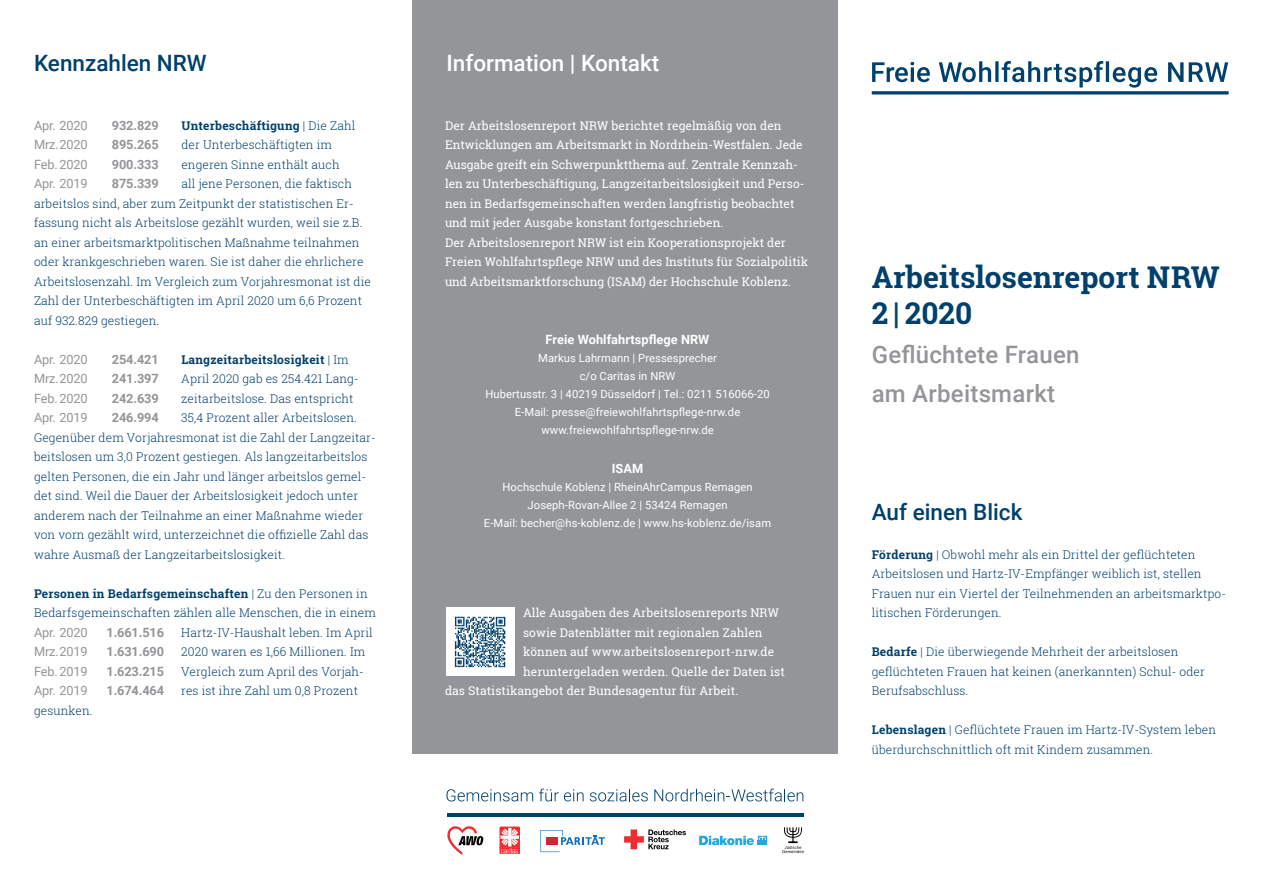
<style>
.page{position:relative;width:1263px;height:893px;background:#fff}
.page>*{position:absolute;margin:0;border:0;box-sizing:border-box;transform-origin:0 0}
.t1{font:700 30px/36px "Roboto Slab";color:#00406c}
.t2{font:500 24px/39px "Roboto";letter-spacing:.01em;color:#939598}
.t3{font:500 22.5px "Roboto";color:#00406c}
.t4{font:500 22.5px "Roboto";color:#fff}
.t5{font:12.75px "Roboto";letter-spacing:-.01em;color:#939598}
.t6{font:700 12.75px "Roboto";letter-spacing:-.01em;color:#939598}
.t7{font:700 12.75px "Roboto";letter-spacing:.005em;color:#fff}
.t8{font:300 12px/19.5px "Roboto Slab";letter-spacing:.005em;color:#00406c}
.t9{font:12px/19.5px "Roboto Slab";color:#fff}
.t10{font:700 12px "Roboto Slab";letter-spacing:.02em;color:#00406c}
.t11{font:11.25px/18px "Roboto";letter-spacing:.005em;color:#fff;text-align:center}
.s1{font-weight:300}
.s2{font-weight:700}
</style>
<div class="page">
<div style="left:412px;top:0;width:426px;height:754px;background:#939598"></div>
<div style="left:446px;top:608px;width:68px;height:68px;background:#fff"></div>
<svg style="left:455px;top:617px;width:50px;height:50px"></svg>
<svg style="left:872px;top:61px;width:357px;height:34px"></svg>
<hr style="left:447px;top:813px;width:356px;height:4px;background:#00406c">
<svg style="left:624px;top:829px;width:62px;height:20px"></svg>
<svg style="left:540px;top:830px;width:65px;height:22px"></svg>
<svg style="left:782px;top:827px;width:22px;height:26px"></svg>
<svg style="left:499px;top:827px;width:21px;height:27px"></svg>
<svg style="left:699px;top:836px;width:68px;height:9px"></svg>
<svg style="left:447px;top:826px;width:36px;height:29px"></svg>
<svg style="left:446px;top:789px;width:87px;height:12px"></svg>
<svg style="left:539px;top:789px;width:44px;height:12px"></svg>
<svg style="left:590px;top:789px;width:58px;height:12px"></svg>
<svg style="left:654px;top:789px;width:149px;height:12px"></svg>
<h3 class="t3" style="left:34px;top:47px;width:174px">Kennzahlen NRW</h3>
<p class="t10" style="left:181px;top:117px;width:175px">Unterbeschäftigung <span class="s1">| Die Zahl</span></p>
<p class="t8" style="left:181px;top:135px;width:152px">der Unterbeschäftigten im</p>
<p class="t8" style="left:181px;top:154px;width:160px">engeren Sinne enthält auch</p>
<p class="t8" style="left:181px;top:174px;width:172px">all jene Personen, die faktisch</p>
<p class="t8" style="left:34px;top:193px;width:321px">arbeitslos sind, aber zum Zeitpunkt der statistischen Er-</p>
<p class="t8" style="left:34px;top:213px;width:330px">fassung nicht als Arbeitslose gezählt wurden, weil sie z.B.</p>
<p class="t8" style="left:34px;top:232px;width:327px">an einer arbeitsmarktpolitischen Maßnahme teilnahmen</p>
<p class="t8" style="left:34px;top:252px;width:331px">oder krankgeschrieben waren. Sie ist daher die ehrlichere</p>
<p class="t8" style="left:34px;top:271px;width:338px">Arbeitslosenzahl. Im Vergleich zum Vorjahresmonat ist die</p>
<p class="t8" style="left:34px;top:291px;width:329px">Zahl der Unterbeschäftigten im April 2020 um 6,6 Prozent</p>
<p class="t8" style="left:34px;top:310px;width:127px">auf 932.829 gestiegen.</p>
<p class="t5" style="left:34px;top:350px;width:55px">Apr. 2020</p>
<p class="t6" style="left:112px;top:350px;width:48px">254.421</p>
<p class="t5" style="left:34px;top:370px;width:55px">Mrz.2020</p>
<p class="t6" style="left:112px;top:370px;width:48px">241.397</p>
<p class="t5" style="left:34px;top:389px;width:55px">Feb.2020</p>
<p class="t6" style="left:112px;top:389px;width:48px">242.639</p>
<p class="t5" style="left:34px;top:409px;width:55px">Apr. 2019</p>
<p class="t6" style="left:112px;top:409px;width:48px">246.994</p>
<p class="t5" style="left:34px;top:116px;width:55px">Apr. 2020</p>
<p class="t6" style="left:112px;top:116px;width:48px">932.829</p>
<p class="t5" style="left:34px;top:136px;width:55px">Mrz.2020</p>
<p class="t6" style="left:112px;top:136px;width:48px">895.265</p>
<p class="t5" style="left:34px;top:155px;width:55px">Feb.2020</p>
<p class="t6" style="left:112px;top:155px;width:48px">900.333</p>
<p class="t5" style="left:34px;top:175px;width:55px">Apr. 2019</p>
<p class="t6" style="left:112px;top:175px;width:48px">875.339</p>
<p class="t10" style="left:181px;top:351px;width:169px">Langzeitarbeitslosigkeit <span class="s1">| Im</span></p>
<p class="t8" style="left:181px;top:369px;width:179px">April 2020 gab es 254.421 Lang-</p>
<p class="t8" style="left:181px;top:388px;width:174px">zeitarbeitslose. Das entspricht</p>
<p class="t8" style="left:181px;top:408px;width:177px">35,4 Prozent aller Arbeitslosen.</p>
<p class="t8" style="left:34px;top:427px;width:343px">Gegenüber dem Vorjahresmonat ist die Zahl der Langzeitar-</p>
<p class="t8" style="left:34px;top:447px;width:335px">beitslosen um 3,0 Prozent gestiegen. Als langzeitarbeitslos</p>
<p class="t8" style="left:34px;top:466px;width:333px">gelten Personen, die ein Jahr und länger arbeitslos gemel-</p>
<p class="t8" style="left:34px;top:486px;width:326px">det sind. Weil die Dauer der Arbeitslosigkeit jedoch unter</p>
<p class="t8" style="left:34px;top:505px;width:331px">anderem nach der Teilnahme an einer Maßnahme wieder</p>
<p class="t8" style="left:34px;top:525px;width:336px">von vorn gezählt wird, unterzeichnet die offizielle Zahl das</p>
<p class="t8" style="left:34px;top:544px;width:252px">wahre Ausmaß der Langzeitarbeitslosigkeit.</p>
<p class="t10" style="left:34px;top:585px;width:335px">Personen in Bedarfsgemeinschaften <span class="s1">| Zu den Personen in</span></p>
<p class="t8" style="left:34px;top:603px;width:343px">Bedarfsgemeinschaften zählen alle Menschen, die in einem</p>
<p class="t8" style="left:181px;top:622px;width:193px">Hartz-IV-Haushalt leben. Im April</p>
<p class="t8" style="left:181px;top:642px;width:186px">2020 waren es 1,66 Millionen. Im</p>
<p class="t8" style="left:181px;top:661px;width:184px">Vergleich zum April des Vorjah-</p>
<p class="t8" style="left:181px;top:681px;width:178px">res ist ihre Zahl um 0,8 Prozent</p>
<p class="t8" style="left:34px;top:700px;width:60px">gesunken.</p>
<p class="t5" style="left:34px;top:623px;width:55px">Apr. 2020</p>
<p class="t6" style="left:106px;top:623px;width:59px">1.661.516</p>
<p class="t5" style="left:34px;top:643px;width:55px">Mrz.2019</p>
<p class="t6" style="left:106px;top:643px;width:59px">1.631.690</p>
<p class="t5" style="left:34px;top:662px;width:55px">Feb.2019</p>
<p class="t6" style="left:106px;top:662px;width:59px">1.623.215</p>
<p class="t5" style="left:34px;top:682px;width:55px">Apr. 2019</p>
<p class="t6" style="left:106px;top:682px;width:59px">1.674.464</p>
<h3 class="t4" style="left:446px;top:47px;width:214px">Information | Kontakt</h3>
<p class="t9" style="left:445px;top:115px;width:364px">Der Arbeitslosenreport NRW berichtet regelmäßig von den Entwicklungen am Arbeitsmarkt in Nordrhein-Westfalen. Jede Ausgabe greift ein Schwerpunktthema auf. Zentrale Kennzah&shy;len zu Unterbeschäftigung, Langzeitarbeitslosigkeit und Perso&shy;nen in Bedarfsgemeinschaften werden langfristig beobachtet und mit jeder Ausgabe konstant fortgeschrieben.<br>Der Arbeitslosenreport NRW ist ein Kooperationsprojekt der Freien Wohlfahrtspflege NRW und des Instituts für Sozialpolitik und Arbeitsmarktforschung (ISAM) der Hochschule Koblenz.</p>
<p class="t7" style="left:546px;top:331px;width:165px">Freie Wohlfahrtspflege NRW</p>
<p class="t11" style="left:485px;top:349px;width:286px">Markus Lahrmann | Pressesprecher<br>c/o Caritas in NRW<br>Hubertusstr. 3 | 40219 Düsseldorf | Tel.: 0211 516066-20<br>E-Mail: presse@freiewohlfahrtspflege-nrw.de www.freiewohlfahrtspflege-nrw.de</p>
<p class="t7" style="left:612px;top:460px;width:33px">ISAM</p>
<p class="t11" style="left:484px;top:478px;width:289px">Hochschule Koblenz | RheinAhrCampus Remagen<br>Joseph-Rovan-Allee 2 | 53424 Remagen<br>E-Mail: becher@hs-koblenz.de | www.hs-koblenz.de/isam</p>
<p class="t9" style="left:523px;top:603px;width:257px">Alle Ausgaben des Arbeitslosenreports NRW</p>
<p class="t9" style="left:523px;top:622px;width:241px">sowie Datenblätter mit regionalen Zahlen</p>
<p class="t9" style="left:523px;top:642px;width:253px">können auf www.arbeitslosenreport-nrw.de</p>
<p class="t9" style="left:523px;top:661px;width:263px">heruntergeladen werden. Quelle der Daten ist</p>
<p class="t9" style="left:445px;top:681px;width:295px">das Statistikangebot der Bundesagentur für Arbeit.</p>
<h1 class="t1" style="left:872px;top:259px;width:349px">Arbeitslosenreport NRW<br>2 | 2020</h1>
<h2 class="t2" style="left:872px;top:334px;width:209px">Geflüchtete Frauen am Arbeitsmarkt</h2>
<h3 class="t3" style="left:872px;top:496px;width:152px">Auf einen Blick</h3>
<p class="t8" style="left:872px;top:544px;width:356px"><span class="s2">Förderung</span> | Obwohl mehr als ein Drittel der geflüchteten Arbeitslosen und Hartz-IV-Empfänger weiblich ist, stellen Frauen nur ein Viertel der Teilnehmenden an arbeitsmarktpo&shy;litischen Förderungen.</p>
<p class="t8" style="left:872px;top:642px;width:335px"><span class="s2">Bedarfe</span> | Die überwiegende Mehrheit der arbeitslosen geflüchteten Frauen hat keinen (anerkannten) Schul- oder<br>Berufsabschluss.</p>
<p class="t8" style="left:872px;top:720px;width:346px"><span class="s2">Lebenslagen</span> | Geflüchtete Frauen im Hartz-IV-System leben überdurchschnittlich oft mit Kindern zusammen.</p>
</div>
